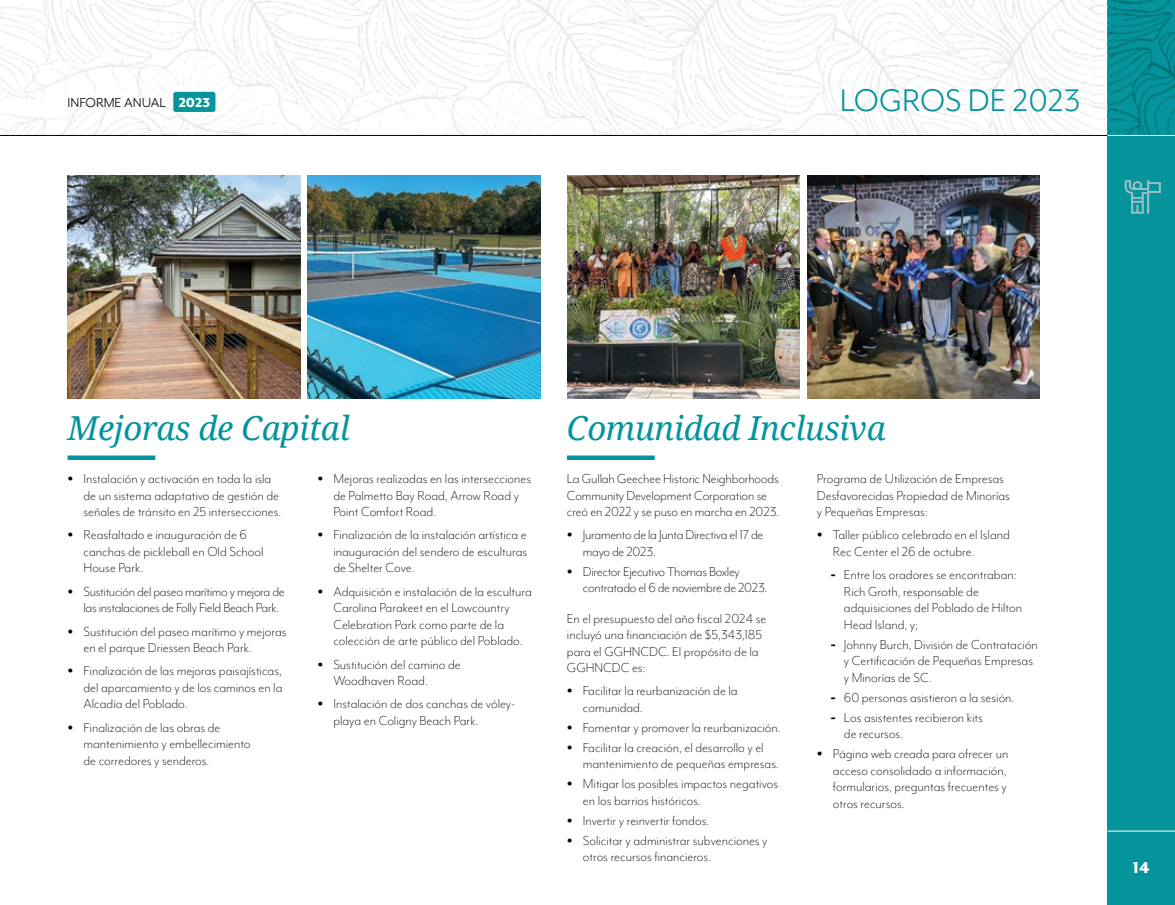
<style>
.page{position:relative;width:1175px;height:905px;background:#fff}
.page>*{position:absolute;margin:0;border:0;box-sizing:border-box;transform-origin:0 0}
.t1{font:36px "Mr Eaves Mod OT";color:#05949c}
.t2{font:italic 33px "Droid Serif";letter-spacing:-.01em;color:#05949c}
.t3{font:800 18px "Mr Eaves Mod OT";color:#fff}
.t4{font:300 15px/16.5px "Mr Eaves Mod OT";color:#000}
.t5{font:300 15px/16.5px "Mr Eaves Mod OT";letter-spacing:-.02em;color:#000}
.t6{font:15px "Mr Eaves Mod OT";color:#000}
.s1{font-weight:800;color:#fff}
.s2{font-weight:800;font-size:18px}
</style>
<div class="page">
<div style="left:1107px;top:0;width:67px;height:904px;background:#05949c"></div>
<svg style="left:1124px;top:180px;width:36px;height:34px"></svg>
<img style="left:68px;top:176px;width:232px;height:222px">
<img style="left:308px;top:176px;width:232px;height:222px">
<img style="left:807px;top:176px;width:233px;height:222px">
<div style="left:68px;top:455px;width:87px;height:5px;background:#05949c"></div>
<div style="left:567px;top:455px;width:87px;height:5px;background:#05949c"></div>
<img style="left:567px;top:176px;width:232px;height:222px">
<hr style="left:1107px;top:830px;width:67px;height:1px;background:#fff">
<img style="left:0;top:0;width:1174px;height:135px">
<hr style="left:0;top:135px;width:1107px;height:1px;background:#000">
<hr style="left:1107px;top:135px;width:67px;height:1px;background:#fff">
<div style="left:173px;top:92px;width:42px;height:20px;background:#05949c;border-radius:2px"></div>
<p class="t6" style="left:68px;top:94px;width:144px">INFORME ANUAL <span class="s1">2023</span></p>
<h1 class="t1" style="left:839px;top:81px;width:242px">LOGROS DE 2023</h1>
<h2 class="t2" style="left:68px;top:405px;width:284px">Mejoras de Capital</h2>
<p class="t4" style="left:83px;top:470px;width:199px;text-indent:-16px"><span class="s2">•</span> Instalación y activación en toda la isla de un sistema adaptativo de gestión de señales de tránsito en 25 intersecciones.</p>
<p class="t4" style="left:83px;top:526px;width:181px;text-indent:-16px"><span class="s2">•</span> Reasfaltado e inauguración de 6 canchas de pickleball en Old School<br>House Park.</p>
<p class="t5" style="left:83px;top:582px;width:203px;text-indent:-16px"><span class="s2">•</span> Sustitución del paseo marítimo y mejora de las instalaciones de Folly Field Beach Park.</p>
<p class="t4" style="left:83px;top:622px;width:204px;text-indent:-16px"><span class="s2">•</span> Sustitución del paseo marítimo y mejoras en el parque Driessen Beach Park.</p>
<p class="t4" style="left:83px;top:662px;width:200px;text-align:justify;text-indent:-16px"><span class="s2">•</span> Finalización de las mejoras paisajísticas, del aparcamiento y de los caminos en la Alcadía del Poblado.</p>
<p class="t4" style="left:83px;top:718px;width:168px;text-indent:-16px"><span class="s2">•</span> Finalización de las obras de mantenimiento y embellecimiento de corredores y senderos.</p>
<p class="t4" style="left:333px;top:470px;width:199px;text-indent:-16px"><span class="s2">•</span> Mejoras realizadas en las intersecciones de Palmetto Bay Road, Arrow Road y<br>Point Comfort Road.</p>
<p class="t4" style="left:333px;top:526px;width:195px;text-align:justify;text-indent:-16px"><span class="s2">•</span> Finalización de la instalación artística e inauguración del sendero de esculturas de Shelter Cove.</p>
<p class="t4" style="left:333px;top:582px;width:200px;text-indent:-16px"><span class="s2">•</span> Adquisición e instalación de la escultura Carolina Parakeet en el Lowcountry Celebration Park como parte de la colección de arte público del Poblado.</p>
<p class="t4" style="left:333px;top:655px;width:129px;text-indent:-16px"><span class="s2">•</span> Sustitución del camino de<br>Woodhaven Road.</p>
<p class="t4" style="left:333px;top:695px;width:183px;text-indent:-16px"><span class="s2">•</span> Instalación de dos canchas de vóley&shy;playa en Coligny Beach Park.</p>
<h2 class="t2" style="left:567px;top:405px;width:320px">Comunidad Inclusiva</h2>
<p class="t4" style="left:567px;top:470px;width:214px">La Gullah Geechee Historic Neighborhoods<br>Community Development Corporation se creó en 2022 y se puso en marcha en 2023.</p>
<p class="t5" style="left:583px;top:526px;width:182px;text-indent:-16px"><span class="s2">•</span> Juramento de la Junta Directiva el 17 de mayo de 2023.</p>
<p class="t5" style="left:583px;top:563px;width:186px;text-indent:-16px"><span class="s2">•</span> Director Ejecutivo Thomas Boxley contratado el 6 de noviembre de 2023.</p>
<p class="t4" style="left:567px;top:609px;width:201px">En el presupuesto del año fiscal 2024 se incluyó una financiación de $5,343,185 para el GGHNCDC. El propósito de la<br>GGHNCDC es:</p>
<p class="t4" style="left:583px;top:682px;width:156px;text-indent:-16px"><span class="s2">•</span> Facilitar la reurbanización de la comunidad.</p>
<p class="t4" style="left:567px;top:719px;width:215px"><span class="s2">•</span> Fomentar y promover la reurbanización.</p>
<p class="t4" style="left:583px;top:739px;width:197px;text-indent:-16px"><span class="s2">•</span> Facilitar la creación, el desarrollo y el mantenimiento de pequeñas empresas.</p>
<p class="t4" style="left:583px;top:775px;width:197px;text-indent:-16px"><span class="s2">•</span> Mitigar los posibles impactos negativos en los barrios históricos.</p>
<p class="t4" style="left:567px;top:812px;width:144px"><span class="s2">•</span> Invertir y reinvertir fondos.</p>
<p class="t4" style="left:583px;top:832px;width:186px;text-indent:-16px"><span class="s2">•</span> Solicitar y administrar subvenciones y otros recursos financieros.</p>
<p class="t4" style="left:817px;top:470px;width:194px">Programa de Utilización de Empresas<br>Desfavorecidas Propiedad de Minorías y Pequeñas Empresas:</p>
<p class="t4" style="left:833px;top:526px;width:178px;text-indent:-16px"><span class="s2">•</span> Taller público celebrado en el Island<br>Rec Center el 26 de octubre.</p>
<p class="t4" style="left:844px;top:566px;width:180px;text-indent:-14px"><span class="s2">-</span> Entre los oradores se encontraban:<br>Rich Groth, responsable de adquisiciones del Poblado de Hilton<br>Head Island, y;</p>
<p class="t4" style="left:844px;top:636px;width:195px;text-indent:-14px"><span class="s2">-</span> Johnny Burch, División de Contratación y Certificación de Pequeñas Empresas y Minorías de SC.</p>
<p class="t4" style="left:830px;top:689px;width:185px"><span class="s2">-</span> 60 personas asistieron a la sesión.</p>
<p class="t4" style="left:844px;top:709px;width:140px;text-indent:-14px"><span class="s2">-</span> Los asistentes recibieron kits de recursos.</p>
<p class="t4" style="left:833px;top:745px;width:177px;text-align:justify;text-indent:-16px"><span class="s2">•</span> Página web creada para ofrecer un acceso consolidado a información, formularios, preguntas frecuentes y otros recursos.</p>
<p class="t3" style="left:1132px;top:857px;width:18px">14</p>
</div>
